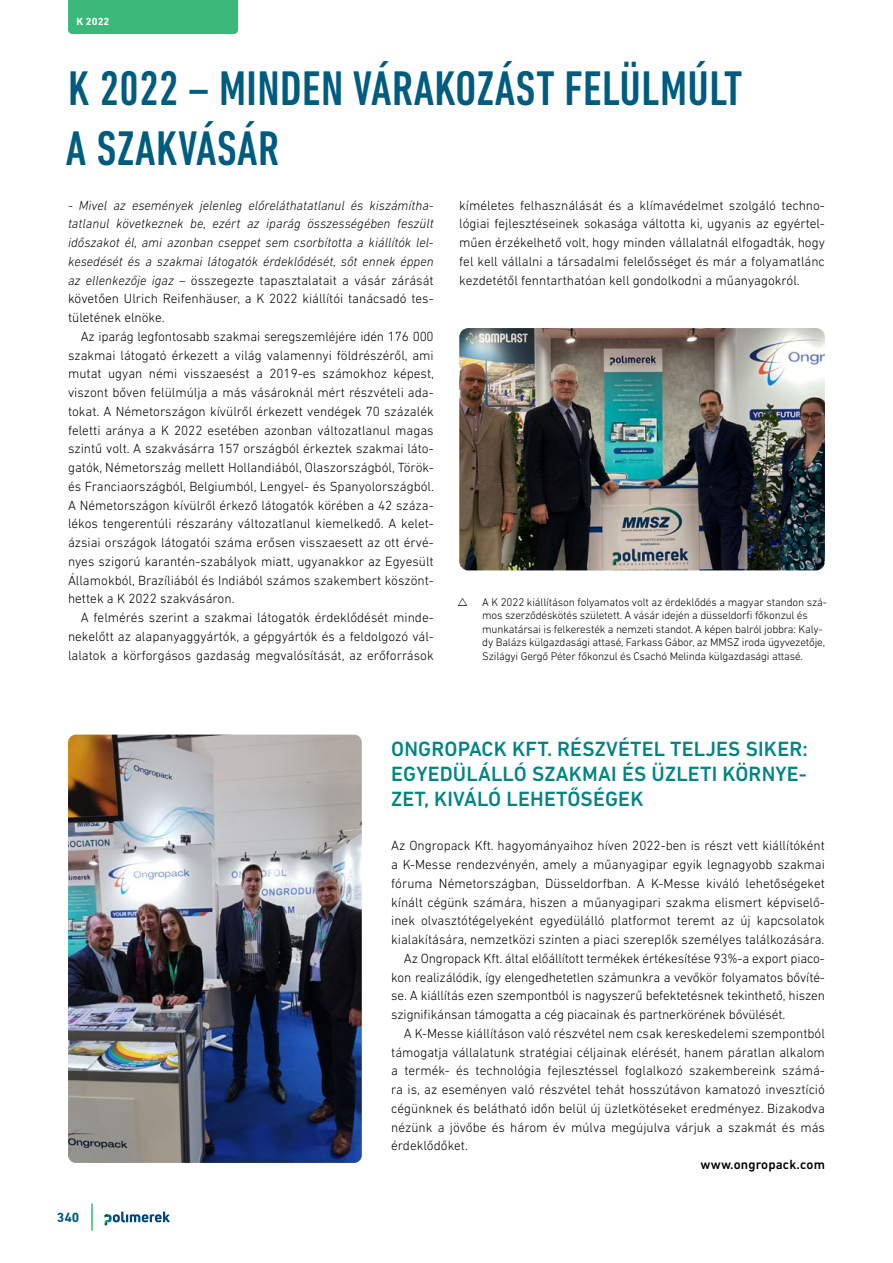
<style>
.page{position:relative;width:893px;height:1263px;background:#fff}
.page>*{position:absolute;margin:0;border:0;box-sizing:border-box;transform-origin:0 0}
.t1{font:500 condensed 49.5px/59.4px "DIN Next LT Pro";letter-spacing:.01em;color:#005c7e}
.t2{font:500 21px/25.2px "DIN Next LT Pro";letter-spacing:.01em;color:#008583;text-align:justify}
.t3{font:300 13.5px/18.8px "DIN Next LT Pro";color:#000;text-align:justify}
.t4{font:italic 300 13.5px/18.8px "DIN Next LT Pro";color:#000;text-align:justify}
.t5{font:500 13.5px "DIN Next LT Pro";letter-spacing:.01em;color:#000}
.t6{font:700 13.5px "DIN Next LT Pro";color:#005c7e}
.t7{font:300 11.25px/13.5px "DIN Next LT Pro";letter-spacing:-.015em;color:#000}
.t8{font:700 10.5px "DIN Next LT Pro";color:#fff}
.s1{font-style:normal}
</style>
<div class="page">
<hr style="left:91px;top:1203px;width:2px;height:28px;background:#3bb87a">
<svg style="left:105px;top:1211px;width:65px;height:14px"></svg>
<div style="left:68px;top:0;width:170px;height:34px;background:#3bb87a"></div>
<img style="left:68px;top:735px;width:294px;height:428px">
<img style="left:459px;top:328px;width:366px;height:242px">
<p class="t8" style="left:77px;top:15px;width:34px">K 2022</p>
<h1 class="t1" style="left:66px;top:59px;width:678px">K 2022 – MINDEN VÁRAKOZÁST FELÜLMÚLT<br>A SZAKVÁSÁR</h1>
<p class="t4" style="left:68px;top:195px;width:367px">- Mivel az események jelenleg előreláthatatlanul és kiszámítha&shy;tatlanul következnek be, ezért az iparág összességében feszült időszakot él, ami azonban cseppet sem csorbította a kiállítók lel&shy;kesedését és a szakmai látogatók érdeklődését, sőt ennek éppen az ellenkezője igaz – <span class="s1">összegezte tapasztalatait a vásár zárását követően Ulrich Reifenhäuser, a K 2022 kiállítói tanácsadó tes&shy;tületének elnöke.</span></p>
<p class="t3" style="left:68px;top:327px;width:367px;text-indent:13px">Az iparág legfontosabb szakmai seregszemléjére idén 176 000 szakmai látogató érkezett a világ valamennyi földrészéről, ami mutat ugyan némi visszaesést a 2019-es számokhoz képest, viszont bőven felülmúlja a más vásároknál mért részvételi ada&shy;tokat. A Németországon kívülről érkezett vendégek 70 százalék feletti aránya a K 2022 esetében azonban változatlanul magas szintű volt. A szakvásárra 157 országból érkeztek szakmai láto&shy;gatók, Németország mellett Hollandiából, Olaszországból, Török&shy;és Franciaországból, Belgiumból, Lengyel- és Spanyolországból.<br>A Németországon kívülről érkező látogatók körében a 42 száza&shy;lékos tengerentúli részarány változatlanul kiemelkedő. A kelet&shy;ázsiai országok látogatói száma erősen visszaesett az ott érvé&shy;nyes szigorú karantén-szabályok miatt, ugyanakkor az Egyesült Államokból, Brazíliából és Indiából számos szakembert köszönt&shy;hettek a K 2022 szakvásáron.</p>
<p class="t3" style="left:68px;top:608px;width:367px;text-indent:13px">A felmérés szerint a szakmai látogatók érdeklődését minde&shy;nekelőtt az alapanyaggyártók, a gépgyártók és a feldolgozó vál&shy;lalatok a körforgásos gazdaság megvalósítását, az erőforrások</p>
<p class="t3" style="left:459px;top:195px;width:367px">kíméletes felhasználását és a klímavédelmet szolgáló techno&shy;lógiai fejlesztéseinek sokasága váltotta ki, ugyanis az egyértel&shy;műen érzékelhető volt, hogy minden vállalatnál elfogadták, hogy fel kell vállalni a társadalmi felelősséget és már a folyamatlánc kezdetétől fenntarthatóan kell gondolkodni a műanyagokról.</p>
<p class="t7" style="left:482px;top:595px;width:346px">A K 2022 kiállításon folyamatos volt az érdeklődés a magyar standon szá&shy;mos szerződéskötés született. A vásár idején a düsseldorfi főkonzul és munkatársai is felkeresték a nemzeti standot. A képen balról jobbra: Kaly&shy;dy Balázs külgazdasági attasé, Farkass Gábor, az MMSZ iroda ügyvezetője, Szilágyi Gergő Péter főkonzul és Csachó Melinda külgazdasági attasé.</p>
<p class="t6" style="left:57px;top:1210px;width:24px">340</p>
<h2 class="t2" style="left:391px;top:736px;width:418px">ONGROPACK KFT. RÉSZVÉTEL TELJES SIKER:<br>EGYEDÜLÁLLÓ SZAKMAI ÉS ÜZLETI KÖRNYE-ZET, KIVÁLÓ LEHETŐSÉGEK</h2>
<p class="t3" style="left:391px;top:836px;width:435px">Az Ongropack Kft. hagyományaihoz híven 2022-ben is részt vett kiállítóként</p>
<p class="t3" style="left:391px;top:855px;width:435px">a K-Messe rendezvényén, amely a műanyagipar egyik legnagyobb szakmai</p>
<p class="t3" style="left:391px;top:874px;width:435px">fóruma Németországban, Düsseldorfban. A K-Messe kiváló lehetőségeket</p>
<p class="t3" style="left:391px;top:892px;width:435px">kínált cégünk számára, hiszen a műanyagipari szakma elismert képviselő-</p>
<p class="t3" style="left:391px;top:911px;width:435px">inek olvasztótégelyeként egyedülálló platformot teremt az új kapcsolatok</p>
<p class="t3" style="left:391px;top:930px;width:435px">kialakítására, nemzetközi szinten a piaci szereplők személyes találkozására.</p>
<p class="t3" style="left:404px;top:949px;width:422px">Az Ongropack Kft. által előállított termékek értékesítése 93%-a export piaco-</p>
<p class="t3" style="left:391px;top:967px;width:435px">kon realizálódik, így elengedhetetlen számunkra a vevőkör folyamatos bővíté-</p>
<p class="t3" style="left:391px;top:986px;width:435px">se. A kiállítás ezen szempontból is nagyszerű befektetésnek tekinthető, hiszen</p>
<p class="t3" style="left:391px;top:1005px;width:396px">szignifikánsan támogatta a cég piacainak és partnerkörének bővülését.</p>
<p class="t3" style="left:404px;top:1024px;width:422px">A K-Messe kiállításon való részvétel nem csak kereskedelemi szempontból</p>
<p class="t3" style="left:391px;top:1042px;width:435px">támogatja vállalatunk stratégiai céljainak elérését, hanem páratlan alkalom</p>
<p class="t3" style="left:391px;top:1061px;width:435px">a termék- és technológia fejlesztéssel foglalkozó szakembereink számá-</p>
<p class="t3" style="left:391px;top:1080px;width:435px">ra is, az eseményen való részvétel tehát hosszútávon kamatozó invesztíció</p>
<p class="t3" style="left:391px;top:1099px;width:435px">cégünknek és belátható időn belül új üzletkötéseket eredményez. Bizakodva</p>
<p class="t3" style="left:391px;top:1117px;width:435px">nézünk a jövőbe és három év múlva megújulva várjuk a szakmát és más</p>
<p class="t3" style="left:391px;top:1136px;width:78px">érdeklődőket.</p>
<p class="t5" style="left:701px;top:1157px;width:126px">www.ongropack.com</p>
</div>
